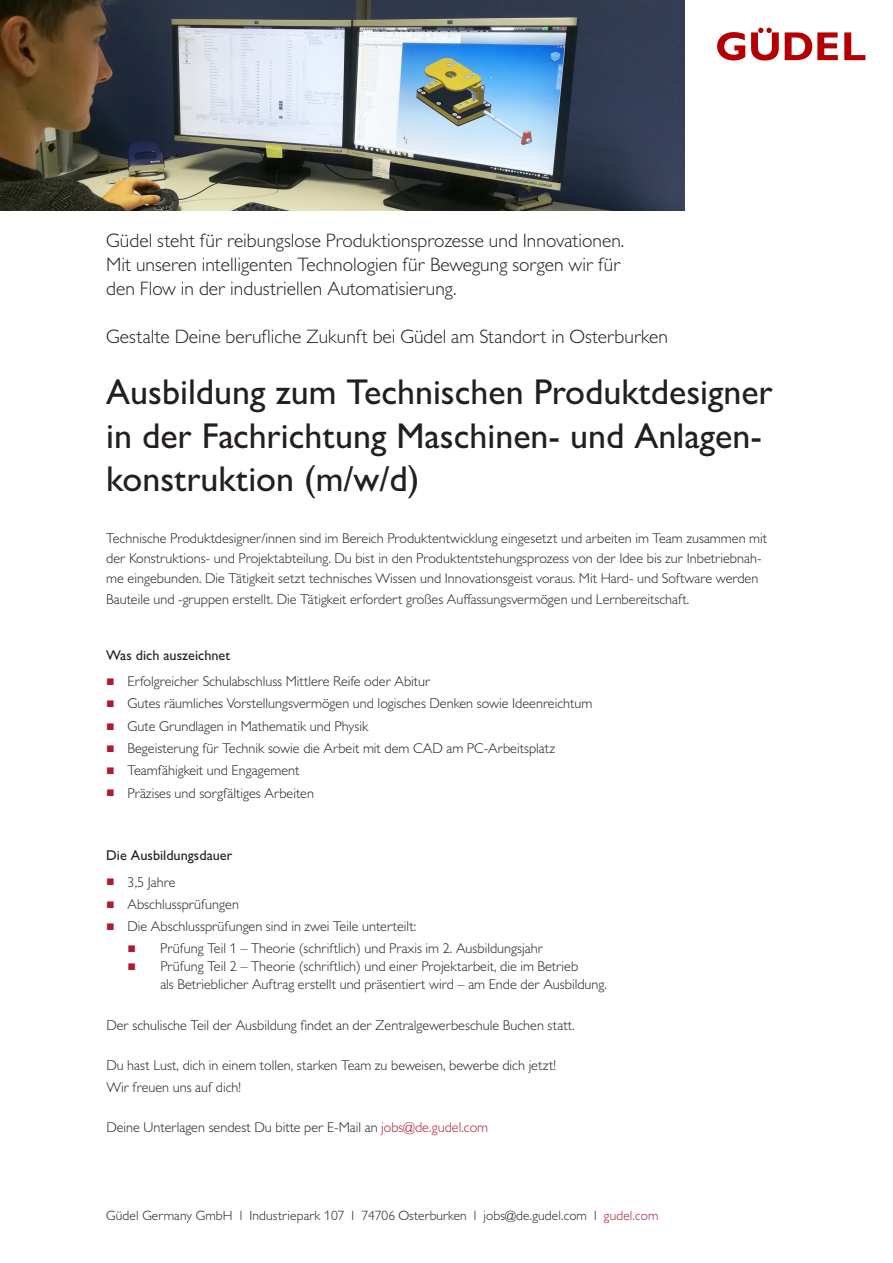
<style>
.page{position:relative;width:893px;height:1263px;background:#fff}
.page>*{position:absolute;margin:0;border:0;box-sizing:border-box;transform-origin:0 0}
.t1{font:500 36px/43.2px "Gill Sans MT Pro";color:#231f20}
.t2{font:300 19.5px/24px "Gill Sans MT Pro";color:#231f20}
.t3{font:300 14.25px/20.2px "Gill Sans MT Pro";color:#231f20}
.t4{font:500 14.25px "Gill Sans MT Pro";color:#231f20}
.t5{font:300 13.5px "Gill Sans MT Pro";letter-spacing:.01em;color:#231f20}
.s1{font-family:"Arial";font-weight:400;color:#ae1c34}
.s2{color:#ae1c34}
</style>
<div class="page">
<svg style="left:717px;top:32px;width:28px;height:29px"></svg>
<svg style="left:785px;top:32px;width:53px;height:28px"></svg>
<svg style="left:844px;top:32px;width:21px;height:28px"></svg>
<svg style="left:751px;top:28px;width:28px;height:33px"></svg>
<img style="left:0;top:0;width:685px;height:210px">
<h2 class="t2" style="left:106px;top:228px;width:520px">Güdel steht für reibungslose Produktionsprozesse und Innovationen.<br>Mit unseren intelligenten Technologien für Bewegung sorgen wir für den Flow in der industriellen Automatisierung.</h2>
<h2 class="t2" style="left:106px;top:324px;width:563px">Gestalte Deine berufliche Zukunft bei Güdel am Standort in Osterburken</h2>
<h1 class="t1" style="left:106px;top:370px;width:668px">Ausbildung zum Technischen Produktdesigner in der Fachrichtung Maschinen- und Anlagen&shy;konstruktion (m/w/d)</h1>
<p class="t3" style="left:106px;top:528px;width:662px">Technische Produktdesigner/innen sind im Bereich Produktentwicklung eingesetzt und arbeiten im Team zusammen mit der Konstruktions- und Projektabteilung. Du bist in den Produktentstehungsprozess von der Idee bis zur Inbetriebnah&shy;me eingebunden. Die Tätigkeit setzt technisches Wissen und Innovationsgeist voraus. Mit Hard- und Software werden Bauteile und -gruppen erstellt. Die Tätigkeit erfordert großes Auffassungsvermögen und Lernbereitschaft.</p>
<p class="t4" style="left:106px;top:646px;width:126px">Was dich auszeichnet</p>
<p class="t3" style="left:106px;top:671px;width:326px"><span class="s1">■</span> Erfolgreicher Schulabschluss Mittlere Reife oder Abitur</p>
<p class="t3" style="left:106px;top:693px;width:488px"><span class="s1">■</span> Gutes räumliches Vorstellungsvermögen und logisches Denken sowie Ideenreichtum</p>
<p class="t3" style="left:106px;top:716px;width:263px"><span class="s1">■</span> Gute Grundlagen in Mathematik und Physik</p>
<p class="t3" style="left:106px;top:738px;width:450px"><span class="s1">■</span> Begeisterung für Technik sowie die Arbeit mit dem CAD am PC-Arbeitsplatz</p>
<p class="t3" style="left:106px;top:760px;width:195px"><span class="s1">■</span> Teamfähigkeit und Engagement</p>
<p class="t3" style="left:106px;top:782px;width:209px"><span class="s1">■</span> Präzises und sorgfältiges Arbeiten</p>
<p class="t4" style="left:106px;top:847px;width:127px">Die Ausbildungsdauer</p>
<p class="t3" style="left:106px;top:871px;width:71px"><span class="s1">■</span> 3,5 Jahre</p>
<p class="t3" style="left:106px;top:894px;width:134px"><span class="s1">■</span> Abschlussprüfungen</p>
<p class="t3" style="left:106px;top:916px;width:311px"><span class="s1">■</span> Die Abschlussprüfungen sind in zwei Teile unterteilt:</p>
<p class="t3" style="left:128px;top:938px;width:417px"><span class="s1">■</span> Prüfung Teil 1 – Theorie (schriftlich) und Praxis im 2. Ausbildungsjahr</p>
<p class="t3" style="left:160px;top:957px;width:448px;line-height:18px;text-indent:-33px"><span class="s1">■</span> Prüfung Teil 2 – Theorie (schriftlich) und einer Projektarbeit, die im Betrieb<br>als Betrieblicher Auftrag erstellt und präsentiert wird – am Ende der Ausbildung.</p>
<p class="t3" style="left:106px;top:1014px;width:470px">Der schulische Teil der Ausbildung findet an der Zentralgewerbeschule Buchen statt.</p>
<p class="t3" style="left:106px;top:1054px;width:451px;line-height:22.2px">Du hast Lust, dich in einem tollen, starken Team zu beweisen, bewerbe dich jetzt!<br>Wir freuen uns auf dich!</p>
<p class="t3" style="left:106px;top:1117px;width:383px">Deine Unterlagen sendest Du bitte per E-Mail an <span class="s2">jobs@de.gudel.com</span></p>
<p class="t5" style="left:106px;top:1208px;width:554px">Güdel Germany GmbH 1 Industriepark 107 1 74706 Osterburken 1 jobs@de.gudel.com 1 <span class="s2">gudel.com</span></p>
</div>
